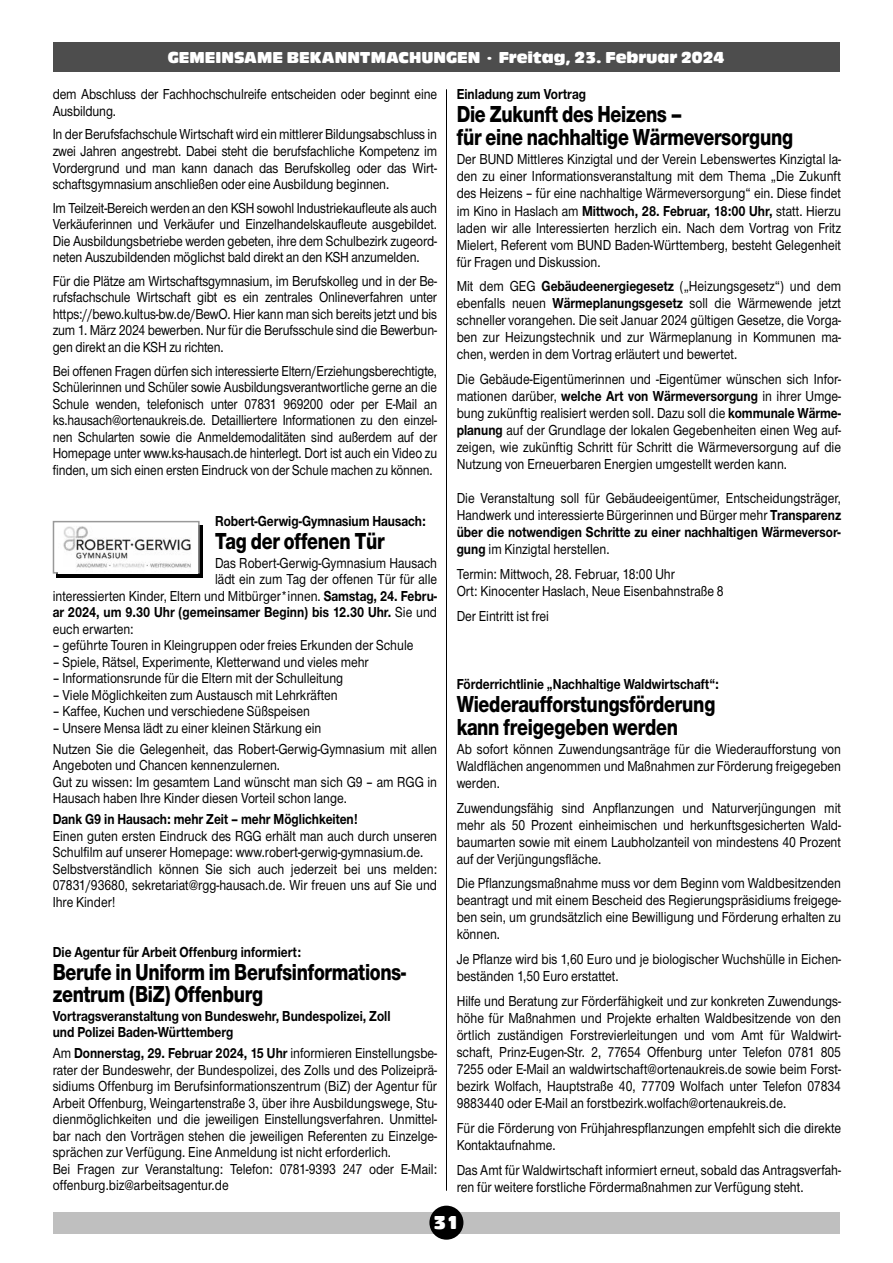
<style>
.page{position:relative;width:893px;height:1263px;background:#fff}
.page>*{position:absolute;margin:0;border:0;box-sizing:border-box;transform-origin:0 0}
.t1{font:800 24px/23px "Nimbus Sans Novus T";letter-spacing:-.01em;color:#000;scale:.8 1}
.t2{font:19.5px "Antique Olive T Compact Ro 1";color:#fff}
.t3{font:16.5px "Antique Olive T Compact Ro 1";color:#fff}
.t4{font:500 15px/17px "Nimbus Sans Novus T";color:#000;text-align:justify;scale:.85 1}
.t5{font:500 15px/16.5px "Nimbus Sans Novus T";color:#000;text-align:justify;scale:.84 1}
.t6{font:700 15px/16.5px "Nimbus Sans Novus T";color:#000;scale:.85 1}
.s1{font-weight:700}
.s2{font-weight:500}
</style>
<div class="page">
<hr style="left:446px;top:89px;width:1px;height:1102px;background:#000">
<div style="left:53px;top:1212px;width:786px;height:21px;background:#bfbfbf"></div>
<div style="left:429px;top:1206px;width:34px;height:34px;background:#000;border-radius:50%"></div>
<div style="left:53px;top:43px;width:786px;height:29px;background:#4d4d4d"></div>
<div style="left:56px;top:525px;width:147px;height:53px;background:#000"></div>
<div style="left:53px;top:521px;width:147px;height:53px;border:2px solid #999"></div>
<img style="left:59px;top:523px;width:138px;height:51px">
<p class="t3" style="left:168px;top:51px;width:558px">GEMEINSAME BEKANNTMACHUNGEN · Freitag, 23. Februar 2024</p>
<p class="t4" style="left:53px;top:88px;width:454px;line-height:16.5px">dem Abschluss der Fachhochschulreife entscheiden oder beginnt eine<br>Ausbildung.</p>
<p class="t4" style="left:53px;top:128px;width:454px;line-height:16.5px">In der Berufsfachschule Wirtschaft wird ein mittlerer Bildungsabschluss in zwei Jahren angestrebt. Dabei steht die berufsfachliche Kompetenz im Vordergrund und man kann danach das Berufskolleg oder das Wirt&shy;schaftsgymnasium anschließen oder eine Ausbildung beginnen.</p>
<p class="t4" style="left:53px;top:201px;width:454px;line-height:16.5px">Im Teilzeit-Bereich werden an den KSH sowohl Industriekaufleute als auch Verkäuferinnen und Verkäufer und Einzelhandelskaufleute ausgebildet.<br>Die Ausbildungsbetriebe werden gebeten, ihre dem Schulbezirk zugeord&shy;neten Auszubildenden möglichst bald direkt an den KSH anzumelden.</p>
<p class="t4" style="left:53px;top:274px;width:454px;line-height:16.5px">Für die Plätze am Wirtschaftsgymnasium, im Berufskolleg und in der Be&shy;rufsfachschule Wirtschaft gibt es ein zentrales Onlineverfahren unter https://bewo.kultus-bw.de/BewO. Hier kann man sich bereits jetzt und bis zum 1. März 2024 bewerben. Nur für die Berufsschule sind die Bewerbun&shy;gen direkt an die KSH zu richten.</p>
<p class="t5" style="left:53px;top:364px;width:459px">Bei offenen Fragen dürfen sich interessierte Eltern/Erziehungsberechtigte, Schülerinnen und Schüler sowie Ausbildungsverantwortliche gerne an die Schule wenden, telefonisch unter 07831 969200 oder per E-Mail an ks.hausach@ortenaukreis.de. Detailliertere Informationen zu den einzel&shy;nen Schularten sowie die Anmeldemodalitäten sind außerdem auf der Homepage unter www.ks-hausach.de hinterlegt. Dort ist auch ein Video zu finden, um sich einen ersten Eindruck von der Schule machen zu können.</p>
<p class="t6" style="left:215px;top:514px;width:249px">Robert-Gerwig-Gymnasium Hausach:</p>
<p class="t1" style="left:215px;top:531px;width:214px">Tag der offenen Tür</p>
<p class="t4" style="left:215px;top:555px;width:263px">Das Robert-Gerwig-Gymnasium Hausach</p>
<p class="t4" style="left:215px;top:572px;width:263px">lädt ein zum Tag der offenen Tür für alle</p>
<p class="t4" style="left:53px;top:588px;width:454px">interessierten Kinder, Eltern und Mitbürger*innen. <span class="s1">Samstag, 24. Febru-</span></p>
<p class="t6" style="left:53px;top:605px;width:454px">ar 2024, um 9.30 Uhr (gemeinsamer Beginn) bis 12.30 Uhr. <span class="s2">Sie und</span></p>
<p class="t4" style="left:53px;top:621px;width:97px">euch erwarten:</p>
<p class="t4" style="left:53px;top:638px;width:426px">– geführte Touren in Kleingruppen oder freies Erkunden der Schule</p>
<p class="t4" style="left:53px;top:654px;width:373px">– Spiele, Rätsel, Experimente, Kletterwand und vieles mehr</p>
<p class="t4" style="left:53px;top:671px;width:343px">– Informationsrunde für die Eltern mit der Schulleitung</p>
<p class="t4" style="left:53px;top:687px;width:337px">– Viele Möglichkeiten zum Austausch mit Lehrkräften</p>
<p class="t4" style="left:53px;top:704px;width:304px">– Kaffee, Kuchen und verschiedene Süßspeisen</p>
<p class="t4" style="left:53px;top:720px;width:318px">– Unsere Mensa lädt zu einer kleinen Stärkung ein</p>
<p class="t4" style="left:53px;top:742px;width:454px;line-height:16.5px">Nutzen Sie die Gelegenheit, das Robert-Gerwig-Gymnasium mit allen<br>Angeboten und Chancen kennenzulernen.</p>
<p class="t4" style="left:53px;top:775px;width:454px;line-height:16.5px">Gut zu wissen: Im gesamtem Land wünscht man sich G9 – am RGG in<br>Hausach haben Ihre Kinder diesen Vorteil schon lange.</p>
<p class="t6" style="left:53px;top:812px;width:361px">Dank G9 in Hausach: mehr Zeit – mehr Möglichkeiten!</p>
<p class="t4" style="left:53px;top:829px;width:454px;line-height:16.5px">Einen guten ersten Eindruck des RGG erhält man auch durch unseren<br>Schulfilm auf unserer Homepage: www.robert-gerwig-gymnasium.de.</p>
<p class="t4" style="left:53px;top:862px;width:454px;line-height:16.5px">Selbstverständlich können Sie sich auch jederzeit bei uns melden:<br>07831/93680, sekretariat@rgg-hausach.de. Wir freuen uns auf Sie und Ihre Kinder!</p>
<p class="t6" style="left:457px;top:87px;width:154px">Einladung zum Vortrag</p>
<p class="t1" style="left:457px;top:105px;width:422px">Die Zukunft des Heizens –<br>für eine nachhaltige Wärmeversorgung</p>
<p class="t4" style="left:457px;top:152px;width:454px">Der BUND Mittleres Kinzigtal und der Verein Lebenswertes Kinzigtal la&shy;den zu einer Informationsveranstaltung mit dem Thema „Die Zukunft des Heizens – für eine nachhaltige Wärmeversorgung“ ein. Diese findet im Kino in Haslach am <span class="s1">Mittwoch, 28. Februar, 18:00 Uhr,</span> statt. Hierzu laden wir alle Interessierten herzlich ein. Nach dem Vortrag von Fritz Mielert, Referent vom BUND Baden-Württemberg, besteht Gelegenheit für Fragen und Diskussion.</p>
<p class="t4" style="left:457px;top:279px;width:454px">Mit dem GEG <span class="s1">Gebäudeenergiegesetz</span> („Heizungsgesetz“) und dem ebenfalls neuen <span class="s1">Wärmeplanungsgesetz</span> soll die Wärmewende jetzt schneller vorangehen. Die seit Januar 2024 gültigen Gesetze, die Vorga&shy;ben zur Heizungstechnik und zur Wärmeplanung in Kommunen ma&shy;chen, werden in dem Vortrag erläutert und bewertet.</p>
<p class="t4" style="left:457px;top:372px;width:454px">Die Gebäude-Eigentümerinnen und -Eigentümer wünschen sich Infor&shy;mationen darüber, <span class="s1">welche Art von Wärmeversorgung</span> in ihrer Umge&shy;bung zukünftig realisiert werden soll. Dazu soll die <span class="s1">kommunale Wärme&shy;planung</span> auf der Grundlage der lokalen Gegebenheiten einen Weg auf&shy;zeigen, wie zukünftig Schritt für Schritt die Wärmeversorgung auf die Nutzung von Erneuerbaren Energien umgestellt werden kann.</p>
<p class="t4" style="left:457px;top:491px;width:454px">Die Veranstaltung soll für Gebäudeeigentümer, Entscheidungsträger, Handwerk und interessierte Bürgerinnen und Bürger mehr <span class="s1">Transparenz über die notwendigen Schritte zu einer nachhaltigen Wärmeversor&shy;gung</span> im Kinzigtal herstellen.</p>
<p class="t4" style="left:457px;top:567px;width:258px">Termin: Mittwoch, 28. Februar, 18:00 Uhr</p>
<p class="t4" style="left:457px;top:584px;width:316px">Ort: Kinocenter Haslach, Neue Eisenbahnstraße 8</p>
<p class="t4" style="left:457px;top:609px;width:110px">Der Eintritt ist frei</p>
<p class="t6" style="left:457px;top:677px;width:310px">Förderrichtlinie „Nachhaltige Waldwirtschaft“:</p>
<p class="t1" style="left:457px;top:694px;width:325px">Wiederaufforstungsförderung kann freigegeben werden</p>
<p class="t4" style="left:457px;top:742px;width:454px">Ab sofort können Zuwendungsanträge für die Wiederaufforstung von Waldflächen angenommen und Maßnahmen zur Förderung freigegeben werden.</p>
<p class="t4" style="left:457px;top:801px;width:454px">Zuwendungsfähig sind Anpflanzungen und Naturverjüngungen mit mehr als 50 Prozent einheimischen und herkunftsgesicherten Wald&shy;baumarten sowie mit einem Laubholzanteil von mindestens 40 Prozent auf der Verjüngungsfläche.</p>
<p class="t4" style="left:457px;top:876px;width:454px">Die Pflanzungsmaßnahme muss vor dem Beginn vom Waldbesitzenden beantragt und mit einem Bescheid des Regierungspräsidiums freigege&shy;ben sein, um grundsätzlich eine Bewilligung und Förderung erhalten zu können.</p>
<p class="t4" style="left:457px;top:952px;width:454px">Je Pflanze wird bis 1,60 Euro und je biologischer Wuchshülle in Eichen&shy;beständen 1,50 Euro erstattet.</p>
<p class="t4" style="left:457px;top:994px;width:454px">Hilfe und Beratung zur Förderfähigkeit und zur konkreten Zuwendungs&shy;höhe für Maßnahmen und Projekte erhalten Waldbesitzende von den örtlich zuständigen Forstrevierleitungen und vom Amt für Waldwirt&shy;schaft, Prinz-Eugen-Str. 2, 77654 Offenburg unter Telefon 0781 805<br>7255 oder E-Mail an waldwirtschaft@ortenaukreis.de sowie beim Forst&shy;bezirk Wolfach, Hauptstraße 40, 77709 Wolfach unter Telefon 07834<br>9883440 oder E-Mail an forstbezirk.wolfach@ortenaukreis.de.</p>
<p class="t4" style="left:457px;top:1121px;width:454px">Für die Förderung von Frühjahrespflanzungen empfehlt sich die direkte<br>Kontaktaufnahme.</p>
<p class="t4" style="left:457px;top:1162px;width:454px">Das Amt für Waldwirtschaft informiert erneut, sobald das Antragsverfah&shy;ren für weitere forstliche Fördermaßnahmen zur Verfügung steht.</p>
<p class="t6" style="left:53px;top:945px;width:294px">Die Agentur für Arbeit Offenburg informiert:</p>
<p class="t1" style="left:53px;top:962px;width:443px;line-height:22.5px">Berufe in Uniform im Berufsinformations - zentrum (BiZ) Offenburg</p>
<p class="t6" style="left:53px;top:1009px;width:399px">Vortragsveranstaltung von Bundeswehr, Bundespolizei, Zoll und Polizei Baden-Württemberg</p>
<p class="t4" style="left:53px;top:1046px;width:454px;line-height:16.5px">Am <span class="s1">Donnerstag, 29. Februar 2024, 15 Uhr</span> informieren Einstellungsbe&shy;rater der Bundeswehr, der Bundespolizei, des Zolls und des Polizeiprä&shy;sidiums Offenburg im Berufsinformationszentrum (BiZ) der Agentur für Arbeit Offenburg, Weingartenstraße 3, über ihre Ausbildungswege, Stu&shy;dienmöglichkeiten und die jeweiligen Einstellungsverfahren. Unmittel&shy;bar nach den Vorträgen stehen die jeweiligen Referenten zu Einzelge&shy;sprächen zur Verfügung. Eine Anmeldung ist nicht erforderlich.</p>
<p class="t4" style="left:53px;top:1162px;width:454px;line-height:16.5px">Bei Fragen zur Veranstaltung: Telefon: 0781-9393 247 oder E-Mail: offenburg.biz@arbeitsagentur.de</p>
<p class="t2" style="left:433px;top:1215px;width:27px">31</p>
</div>
